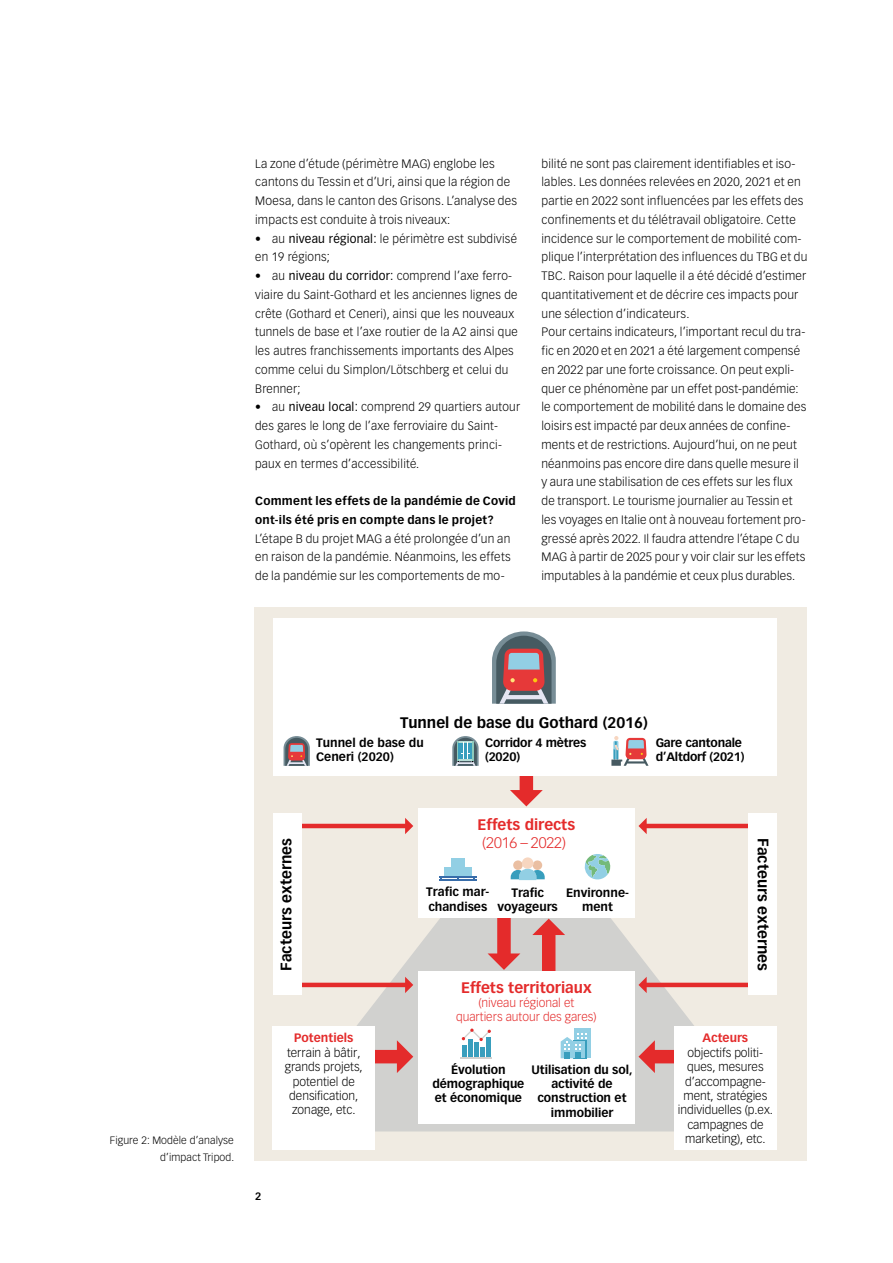
<style>
.page{position:relative;width:893px;height:1263px;background:#fff}
.page>*{position:absolute;margin:0;border:0;box-sizing:border-box;transform-origin:0 0}
.t1{font:700 15px "Vectora LT Std";color:#000}
.t2{font:700 15px "Vectora LT Std";color:#e42b2b}
.t3{font:300 15px "Vectora LT Std";color:#e42b2b}
.Fliesstext{font:300 12px/18.8px "Vectora LT Pro";letter-spacing:.02em;color:#000}
.Aufzaehlung{font:300 12px/18.8px "Vectora LT Pro";letter-spacing:.02em;color:#000}
.t4{font:700 12px/14.4px "Vectora LT Std";letter-spacing:-.005em;color:#000;text-align:center}
.t5{font:300 12px/14.4px "Vectora LT Std";letter-spacing:-.005em;color:#000;text-align:center}
.t6{font:300 12px/14.4px "Vectora LT Std";color:#e42b2b;text-align:center}
.t7{font:700 12px "Vectora LT Std";color:#e42b2b}
.Titel_3{font:700 11.7px/18.8px "Vectora LT Pro";letter-spacing:.02em;color:#000}
.t8{font:300 10.5px/16.5px "Vectora LT Pro";letter-spacing:.01em;color:#000;text-align:right}
.t9{font:700 10.5px "Vectora LT Pro";color:#000}
.s1{font-weight:400}
</style>
<div class="page">
<div style="left:254px;top:608px;width:552px;height:552px;background:#f0ebe2"></div>
<svg style="left:275px;top:813px;width:501px;height:318px"></svg>
<div style="left:520px;top:773px;width:13px;height:19px;background:#e42b2b"></div>
<svg style="left:510px;top:790px;width:33px;height:16px"></svg>
<div style="left:349px;top:1050px;width:50px;height:13px;background:#e42b2b"></div>
<svg style="left:397px;top:1040px;width:16px;height:33px"></svg>
<div style="left:653px;top:1050px;width:50px;height:13px;background:#e42b2b"></div>
<svg style="left:638px;top:1040px;width:17px;height:33px"></svg>
<div style="left:497px;top:915px;width:14px;height:41px;background:#e42b2b"></div>
<svg style="left:488px;top:953px;width:32px;height:17px"></svg>
<div style="left:542px;top:933px;width:13px;height:40px;background:#e42b2b"></div>
<svg style="left:532px;top:919px;width:33px;height:16px"></svg>
<div style="left:273px;top:618px;width:504px;height:158px;background:#fff"></div>
<div style="left:418px;top:808px;width:217px;height:109px;background:#fff"></div>
<div style="left:418px;top:971px;width:217px;height:152px;background:#fff"></div>
<svg style="left:492px;top:631px;width:64px;height:73px;background:#988086"></svg>
<div style="left:273px;top:1026px;width:102px;height:124px;background:#fff"></div>
<div style="left:674px;top:1026px;width:102px;height:124px;background:#fff"></div>
<svg style="left:511px;top:857px;width:34px;height:23px"></svg>
<svg style="left:584px;top:854px;width:27px;height:26px"></svg>
<div style="left:574px;top:1028px;width:16px;height:30px;background:#92cfe4"></div>
<svg style="left:561px;top:1033px;width:26px;height:25px"></svg>
<hr style="left:461px;top:1057px;width:31px;height:1px;background:#d1d1cf">
<div style="left:462px;top:1045px;width:5px;height:12px;background:#389ebd"></div>
<div style="left:468px;top:1039px;width:5px;height:18px;background:#389ebd"></div>
<div style="left:474px;top:1042px;width:5px;height:15px;background:#389ebd"></div>
<div style="left:480px;top:1047px;width:5px;height:9px;background:#389ebd"></div>
<div style="left:486px;top:1037px;width:5px;height:19px;background:#389ebd"></div>
<svg style="left:462px;top:1028px;width:29px;height:13px"></svg>
<div style="left:444px;top:867px;width:13px;height:9px;background:#92cfe4"></div>
<div style="left:458px;top:867px;width:13px;height:9px;background:#92cfe4"></div>
<div style="left:451px;top:858px;width:13px;height:9px;background:#92cfe4"></div>
<hr style="left:439px;top:876px;width:37px;height:2px;background:#386daa">
<hr style="left:439px;top:879px;width:37px;height:1px;background:#386daa">
<hr style="left:290px;top:824px;width:116px;height:4px;background:#e42b2b">
<svg style="left:405px;top:818px;width:8px;height:16px"></svg>
<hr style="left:290px;top:983px;width:116px;height:4px;background:#e42b2b">
<svg style="left:405px;top:977px;width:8px;height:16px"></svg>
<hr style="left:646px;top:983px;width:110px;height:4px;background:#e42b2b">
<svg style="left:638px;top:977px;width:9px;height:16px"></svg>
<hr style="left:646px;top:824px;width:110px;height:4px;background:#e42b2b">
<svg style="left:638px;top:818px;width:9px;height:16px"></svg>
<div style="left:748px;top:814px;width:29px;height:181px;background:#fff"></div>
<div style="left:273px;top:814px;width:29px;height:181px;background:#fff"></div>
<svg style="left:611px;top:736px;width:37px;height:30px"></svg>
<svg style="left:284px;top:736px;width:26px;height:30px"></svg>
<svg style="left:452px;top:736px;width:27px;height:30px"></svg>
<p class="Fliesstext" style="left:255px;top:154px;width:264px">La zone d’étude (périmètre MAG) englobe les cantons du Tessin et d’Uri, ainsi que la région de Moesa, dans le canton des Grisons. L’analyse des impacts est conduite à trois niveaux:</p>
<p class="Aufzaehlung" style="left:255px;top:229px;width:263px">• au <span class="s1">niveau régional:</span> le périmètre est subdivisé en 19 régions;</p>
<p class="Aufzaehlung" style="left:255px;top:266px;width:264px"><span class="s1">•</span> au <span class="s1">niveau du corridor:</span> comprend l’axe ferro&shy;viaire du Saint-Gothard et les anciennes lignes de crête (Gothard et Ceneri), ainsi que les nouveaux tunnels de base et l’axe routier de la A2 ainsi que les autres franchissements importants des Alpes comme celui du Simplon/Lötschberg et celui du Brenner;</p>
<p class="Aufzaehlung" style="left:255px;top:398px;width:267px"><span class="s1">•</span> au <span class="s1">niveau local:</span> comprend 29 quartiers autour des gares le long de l’axe ferroviaire du Saint-Gothard, où s’opèrent les changements princi&shy;paux en termes d’accessibilité.</p>
<p class="Titel_3" style="left:255px;top:492px;width:262px">Comment les effets de la pandémie de Covid ont-ils été pris en compte dans le projet?</p>
<p class="Fliesstext" style="left:255px;top:529px;width:257px;text-align:justify">L’étape B du projet MAG a été prolongée d’un an en raison de la pandémie. Néanmoins, les effets de la pandémie sur les comportements de mo-</p>
<p class="Fliesstext" style="left:541px;top:154px;width:267px">bilité ne sont pas clairement identifiables et iso&shy;lables. Les données relevées en 2020, 2021 et en partie en 2022 sont influencées par les effets des confinements et du télétravail obligatoire. Cette incidence sur le comportement de mobilité com&shy;plique l’interprétation des influences du TBG et du TBC. Raison pour laquelle il a été décidé d’estimer quantitativement et de décrire ces impacts pour une sélection d’indicateurs.</p>
<p class="Fliesstext" style="left:541px;top:323px;width:266px">Pour certains indicateurs, l’important recul du tra&shy;fic en 2020 et en 2021 a été largement compensé en 2022 par une forte croissance. On peut expli&shy;quer ce phénomène par un effet post-pandémie: le comportement de mobilité dans le domaine des loisirs est impacté par deux années de confine&shy;ments et de restrictions. Aujourd’hui, on ne peut néanmoins pas encore dire dans quelle mesure il y aura une stabilisation de ces effets sur les flux de transport. Le tourisme journalier au Tessin et les voyages en Italie ont à nouveau fortement pro&shy;gressé après 2022. Il faudra attendre l’étape C du MAG à partir de 2025 pour y voir clair sur les effets imputables à la pandémie et ceux plus durables.</p>
<p class="t8" style="left:110px;top:1132px;width:126px">Figure 2: Modèle d’analyse d’impact Tripod.</p>
<p class="t1" style="left:400px;top:713px;width:249px">Tunnel de base du Gothard (2016)</p>
<p class="t4" style="left:316px;top:735px;width:109px;text-align:left">Tunnel de base du<br>Ceneri (2020)</p>
<p class="t4" style="left:485px;top:735px;width:103px;text-align:left">Corridor 4 mètres (2020)</p>
<p class="t4" style="left:656px;top:735px;width:90px;text-align:left">Gare cantonale d’Altdorf (2021)</p>
<p class="t1" style="left:277px;top:971px;width:134px;rotate:-90deg">Facteurs externes</p>
<p class="t7" style="left:294px;top:1031px;width:61px">Potentiels</p>
<p class="t5" style="left:285px;top:1045px;width:79px">terrain à bâtir, grands projets, potentiel de densification, zonage, etc.</p>
<p class="t9" style="left:255px;top:1189px;width:8px">2</p>
<p class="t2" style="left:478px;top:815px;width:99px">Effets directs</p>
<p class="t3" style="left:482px;top:834px;width:85px">(2016 – 2022)</p>
<p class="t4" style="left:426px;top:885px;width:65px;text-align:left">Trafic mar&shy;chandises</p>
<p class="t4" style="left:498px;top:885px;width:62px">Trafic voyageurs</p>
<p class="t4" style="left:566px;top:885px;width:64px">Environne&shy;ment</p>
<p class="t2" style="left:461px;top:978px;width:132px">Effets territoriaux</p>
<p class="t6" style="left:456px;top:995px;width:142px">(niveau régional et quartiers autour des gares)</p>
<p class="t4" style="left:432px;top:1062px;width:93px">Évolution démographique et économique</p>
<p class="t4" style="left:532px;top:1062px;width:102px">Utilisation du sol, activité de construction et immobilier</p>
<p class="t1" style="left:772px;top:838px;width:134px;rotate:90deg">Facteurs externes</p>
<p class="t7" style="left:703px;top:1031px;width:47px">Acteurs</p>
<p class="t5" style="left:678px;top:1045px;width:96px">objectifs politi&shy;ques, mesures d’accompagne&shy;ment, stratégies individuelles (p.ex. campagnes de marketing), etc.</p>
</div>
